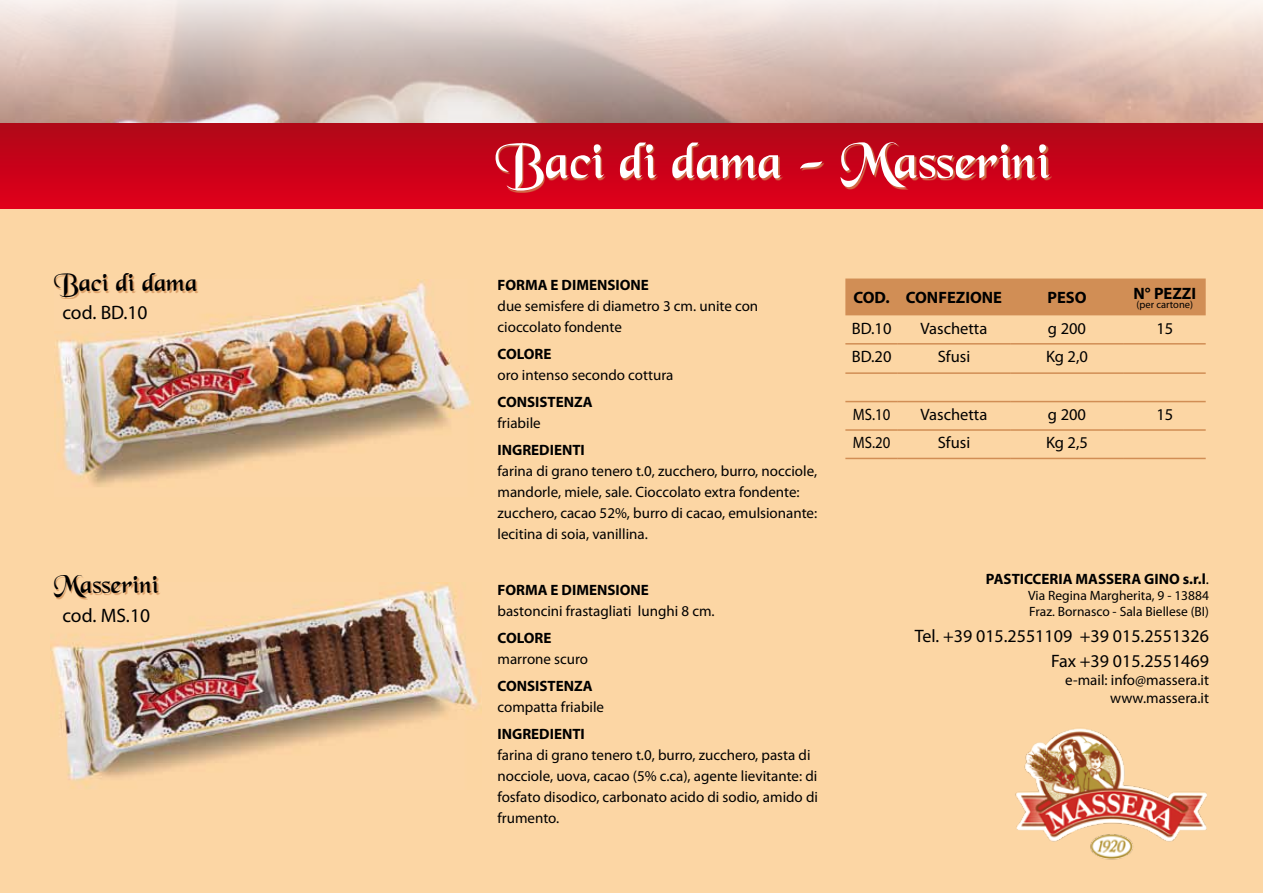
<style>
.page{position:relative;width:1263px;height:893px;background:#fff}
.page>*{position:absolute;margin:0;border:0;box-sizing:border-box;transform-origin:0 0}
.t1{font:54px "Black Chancery";color:#fff}
.t2{font:27px "Black Chancery";color:#000}
.t3{font:19.5px "Myriad Pro";color:#000}
.t4{font:18px/25.5px "Myriad Pro";color:#000;text-align:right}
.t5{font:16.5px "Myriad Pro";color:#000}
.t6{font:700 16.5px "Myriad Pro";color:#000}
.t7{font:16.5px "Myriad Pro";color:#000;scale:.9 1}
.t8{font:15px/21px "Myriad Pro";color:#000}
.t9{font:700 15px "Myriad Pro";color:#000}
.t10{font:13.5px/16.2px "Myriad Pro";color:#000}
.t11{font:10.5px "Myriad Pro";color:#000}
.s1{font-weight:400}
</style>
<div class="page">
<div style="left:0;top:137px;width:1263px;height:756px;background:#fcd6a4"></div>
<img style="left:1015px;top:728px;width:192px;height:132px">
<svg style="left:0;top:0;width:1263px;height:123px;background:#d7c2ba"></svg>
<div style="left:0;top:123px;width:1263px;height:85px;background:linear-gradient(to bottom,#af0717,#e1001a)"></div>
<img style="left:55px;top:280px;width:416px;height:207px">
<img style="left:52px;top:583px;width:427px;height:204px">
<div style="left:497px;top:144px;width:555px;height:48px;background:#d18e55;opacity:.75"></div>
<div style="left:56px;top:274px;width:143px;height:25px;background:#d18e55;opacity:.75"></div>
<div style="left:56px;top:577px;width:104px;height:22px;background:#d18e55;opacity:.75"></div>
<div style="left:845px;top:279px;width:361px;height:36px;background:#d18e55"></div>
<hr style="left:845px;top:343px;width:53px;height:2px;background:#d18e55">
<hr style="left:898px;top:343px;width:112px;height:2px;background:#d18e55">
<hr style="left:1010px;top:343px;width:114px;height:2px;background:#d18e55">
<hr style="left:1124px;top:343px;width:82px;height:2px;background:#d18e55">
<hr style="left:845px;top:372px;width:53px;height:2px;background:#d18e55">
<hr style="left:898px;top:372px;width:112px;height:2px;background:#d18e55">
<hr style="left:1010px;top:372px;width:114px;height:2px;background:#d18e55">
<hr style="left:1124px;top:372px;width:82px;height:2px;background:#d18e55">
<hr style="left:845px;top:401px;width:53px;height:1px;background:#d18e55">
<hr style="left:898px;top:401px;width:112px;height:1px;background:#d18e55">
<hr style="left:1010px;top:401px;width:114px;height:1px;background:#d18e55">
<hr style="left:1124px;top:401px;width:82px;height:1px;background:#d18e55">
<hr style="left:845px;top:429px;width:53px;height:2px;background:#d18e55">
<hr style="left:898px;top:429px;width:112px;height:2px;background:#d18e55">
<hr style="left:1010px;top:429px;width:114px;height:2px;background:#d18e55">
<hr style="left:1124px;top:429px;width:82px;height:2px;background:#d18e55">
<hr style="left:845px;top:458px;width:53px;height:1px;background:#d18e55">
<hr style="left:898px;top:458px;width:112px;height:1px;background:#d18e55">
<hr style="left:1010px;top:458px;width:114px;height:1px;background:#d18e55">
<hr style="left:1124px;top:458px;width:82px;height:1px;background:#d18e55">
<h2 class="t2" style="left:54px;top:273px;width:145px">Baci di dama</h2>
<h3 class="t3" style="left:62px;top:300px;width:87px">cod. BD.10</h3>
<h2 class="t2" style="left:54px;top:575px;width:106px">Masserini</h2>
<h3 class="t3" style="left:62px;top:603px;width:89px">cod. MS.10</h3>
<h1 class="t1" style="left:495px;top:142px;width:557px">Baci di dama - Masserini</h1>
<p class="t9" style="left:497px;top:275px;width:153px">FORMA E DIMENSIONE</p>
<p class="t8" style="left:497px;top:295px;width:262px">due semisfere di diametro 3 cm. unite con cioccolato fondente</p>
<p class="t9" style="left:497px;top:344px;width:55px">COLORE</p>
<p class="t8" style="left:497px;top:364px;width:177px">oro intenso secondo cottura</p>
<p class="t9" style="left:497px;top:392px;width:97px">CONSISTENZA</p>
<p class="t8" style="left:497px;top:412px;width:45px">friabile</p>
<p class="t9" style="left:497px;top:440px;width:89px">INGREDIENTI</p>
<p class="t8" style="left:497px;top:460px;width:321px">farina di grano tenero t.0, zucchero, burro, nocciole, mandorle, miele, sale. Cioccolato extra fondente: zucchero, cacao 52%, burro di cacao, emulsionante: lecitina di soia, vanillina.</p>
<p class="t9" style="left:497px;top:580px;width:153px">FORMA E DIMENSIONE</p>
<p class="t8" style="left:497px;top:600px;width:219px">bastoncini frastagliati lunghi 8 cm.</p>
<p class="t9" style="left:497px;top:628px;width:55px">COLORE</p>
<p class="t8" style="left:497px;top:648px;width:92px">marrone scuro</p>
<p class="t9" style="left:497px;top:676px;width:97px">CONSISTENZA</p>
<p class="t8" style="left:497px;top:696px;width:108px">compatta friabile</p>
<p class="t9" style="left:497px;top:724px;width:89px">INGREDIENTI</p>
<p class="t8" style="left:497px;top:744px;width:322px">farina di grano tenero t.0, burro, zucchero, pasta di nocciole, uova, cacao (5% c.ca), agente lievitante: di fosfato disodico, carbonato acido di sodio, amido di frumento.</p>
<p class="t6" style="left:853px;top:287px;width:150px">COD. CONFEZIONE</p>
<p class="t6" style="left:1047px;top:287px;width:41px">PESO</p>
<p class="t6" style="left:1133px;top:282px;width:64px">N° PEZZI</p>
<p class="t11" style="left:1136px;top:298px;width:58px">(per cartone)</p>
<p class="t5" style="left:852px;top:318px;width:41px">BD.10</p>
<p class="t5" style="left:920px;top:318px;width:68px">Vaschetta</p>
<p class="t5" style="left:1048px;top:318px;width:40px">g 200</p>
<p class="t5" style="left:1156px;top:318px;width:18px">15</p>
<p class="t5" style="left:852px;top:346px;width:41px">BD.20</p>
<p class="t5" style="left:938px;top:346px;width:34px">Sfusi</p>
<p class="t5" style="left:1046px;top:346px;width:43px">Kg 2,0</p>
<p class="t7" style="left:853px;top:404px;width:43px">MS.10</p>
<p class="t5" style="left:920px;top:404px;width:68px">Vaschetta</p>
<p class="t5" style="left:1048px;top:404px;width:40px">g 200</p>
<p class="t5" style="left:1156px;top:404px;width:18px">15</p>
<p class="t7" style="left:853px;top:433px;width:43px">MS.20</p>
<p class="t5" style="left:938px;top:433px;width:34px">Sfusi</p>
<p class="t5" style="left:1046px;top:433px;width:43px">Kg 2,5</p>
<p class="t9" style="left:986px;top:569px;width:225px">PASTICCERIA MASSERA GINO s.r.l<span class="s1">.</span></p>
<p class="t10" style="left:1028px;top:587px;width:182px">Via Regina Margherita, 9 - 13884<br>Fraz. Bornasco - Sala Biellese (BI)</p>
<p class="t4" style="left:915px;top:623px;width:296px">Tel. +39 015.2551109 +39 015.2551326<br>Fax +39 015.2551469</p>
<p class="t8" style="left:1065px;top:671px;width:145px;line-height:18px;text-align:right">e-mail: info@massera.it www.massera.it</p>
</div>
